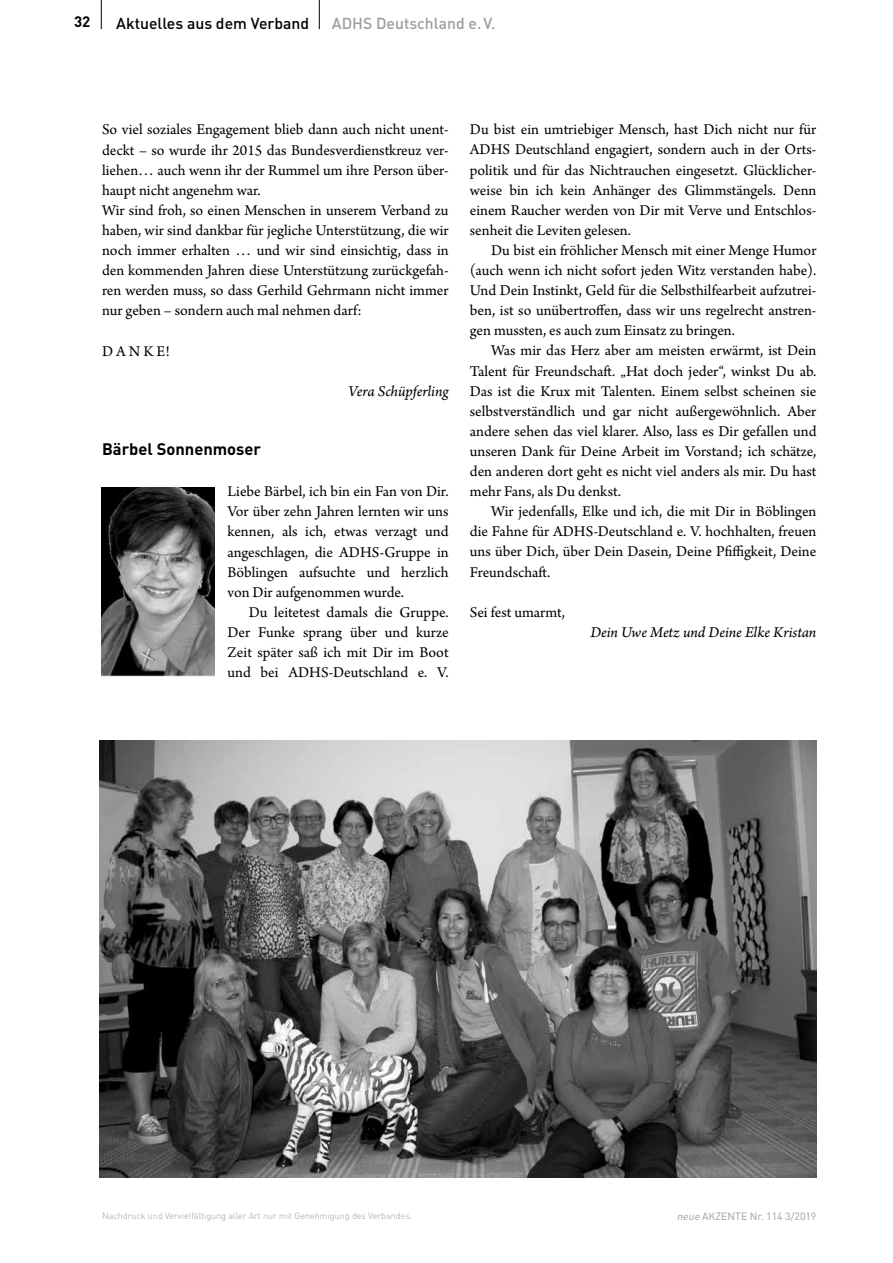
<style>
.page{position:relative;width:893px;height:1263px;background:#fff}
.page>*{position:absolute;margin:0;border:0;box-sizing:border-box;transform-origin:0 0}
.t1{font:700 16.5px "DIN Pro";color:#000}
.t2{font:15.75px/20.1px "Arno Pro";color:#000;text-align:justify}
.t3{font:15.75px "Arno Pro Italic Sm Text";letter-spacing:-.005em;color:#000}
.t4{font:500 15.75px "DIN";color:#000}
.t5{font:500 15.75px "DIN";color:#9d9d9c}
.t6{font:700 15px "DIN Pro";color:#000}
.t7{font:10.5px "DIN Pro";color:#9d9d9c}
.t8{font:300 9px "DIN Pro";color:#9d9d9c}
.s1{font-style:italic}
</style>
<div class="page">
<svg style="left:319px;top:0;width:1px;height:29px"></svg>
<svg style="left:101px;top:0;width:1px;height:29px"></svg>
<img style="left:101px;top:488px;width:114px;height:189px">
<img style="left:99px;top:740px;width:717px;height:438px">
<p class="t6" style="left:74px;top:11px;width:18px">32</p>
<p class="t4" style="left:116px;top:13px;width:194px">Aktuelles aus dem Verband</p>
<p class="t5" style="left:332px;top:13px;width:165px">ADHS Deutschland e.V.</p>
<p class="t2" style="left:102px;top:120px;width:348px;text-align:left">So viel soziales Engagement blieb dann auch nicht unent&shy;deckt – so wurde ihr 2015 das Bundesverdienstkreuz ver&shy;liehen… auch wenn ihr der Rummel um ihre Person über&shy;haupt nicht angenehm war.<br>Wir sind froh, so einen Menschen in unserem Verband zu haben, wir sind dankbar für jegliche Unterstützung, die wir noch immer erhalten … und wir sind einsichtig, dass in den kommenden Jahren diese Unterstützung zurückgefah&shy;ren werden muss, so dass Gerhild Gehrmann nicht immer nur geben – sondern auch mal nehmen darf:</p>
<p class="t2" style="left:102px;top:342px;width:69px">D A N K E!</p>
<p class="t3" style="left:348px;top:382px;width:102px">Vera Schüpferling</p>
<p class="t1" style="left:102px;top:438px;width:160px">Bärbel Sonnenmoser</p>
<p class="t2" style="left:227px;top:482px;width:223px">Liebe Bärbel, ich bin ein Fan von Dir.<br>Vor über zehn Jahren lernten wir uns kennen, als ich, etwas verzagt und angeschlagen, die ADHS-Gruppe in Böblingen aufsuchte und herzlich von Dir aufgenommen wurde.</p>
<p class="t2" style="left:227px;top:603px;width:223px;text-indent:21px">Du leitetest damals die Gruppe.<br>Der Funke sprang über und kurze Zeit später saß ich mit Dir im Boot und bei ADHS-Deutschland e. V.</p>
<p class="t2" style="left:470px;top:120px;width:348px">Du bist ein umtriebiger Mensch, hast Dich nicht nur für ADHS Deutschland engagiert, sondern auch in der Orts&shy;politik und für das Nichtrauchen eingesetzt. Glücklicher&shy;weise bin ich kein Anhänger des Glimmstängels. Denn einem Raucher werden von Dir mit Verve und Entschlos&shy;senheit die Leviten gelesen.</p>
<p class="t2" style="left:470px;top:241px;width:348px;text-indent:21px">Du bist ein fröhlicher Mensch mit einer Menge Humor (auch wenn ich nicht sofort jeden Witz verstanden habe).<br>Und Dein Instinkt, Geld für die Selbsthilfearbeit aufzutrei&shy;ben, ist so unübertroffen, dass wir uns regelrecht anstren&shy;gen mussten, es auch zum Einsatz zu bringen.</p>
<p class="t2" style="left:470px;top:341px;width:348px;text-indent:21px">Was mir das Herz aber am meisten erwärmt, ist Dein Talent für Freundschaft. „Hat doch jeder“, winkst Du ab.<br>Das ist die Krux mit Talenten. Einem selbst scheinen sie selbstverständlich und gar nicht außergewöhnlich. Aber andere sehen das viel klarer. Also, lass es Dir gefallen und unseren Dank für Deine Arbeit im Vorstand; ich schätze, den anderen dort geht es nicht viel anders als mir. Du hast mehr Fans, als Du denkst.</p>
<p class="t2" style="left:470px;top:502px;width:348px;text-indent:21px">Wir jedenfalls, Elke und ich, die mit Dir in Böblingen die Fahne für ADHS-Deutschland e. V. hochhalten, freuen uns über Dich, über Dein Dasein, Deine Pfiffigkeit, Deine Freundschaft.</p>
<p class="t2" style="left:470px;top:603px;width:97px">Sei fest umarmt,</p>
<p class="t3" style="left:590px;top:623px;width:228px">Dein Uwe Metz und Deine Elke Kristan</p>
<p class="t8" style="left:102px;top:1209px;width:312px">Nachdruck und Vervielfältigung aller Art nur mit Genehmigung des Verbandes.</p>
<p class="t7" style="left:677px;top:1209px;width:141px"><span class="s1">neue</span>AKZENTE Nr. 114 3/2019</p>
</div>
